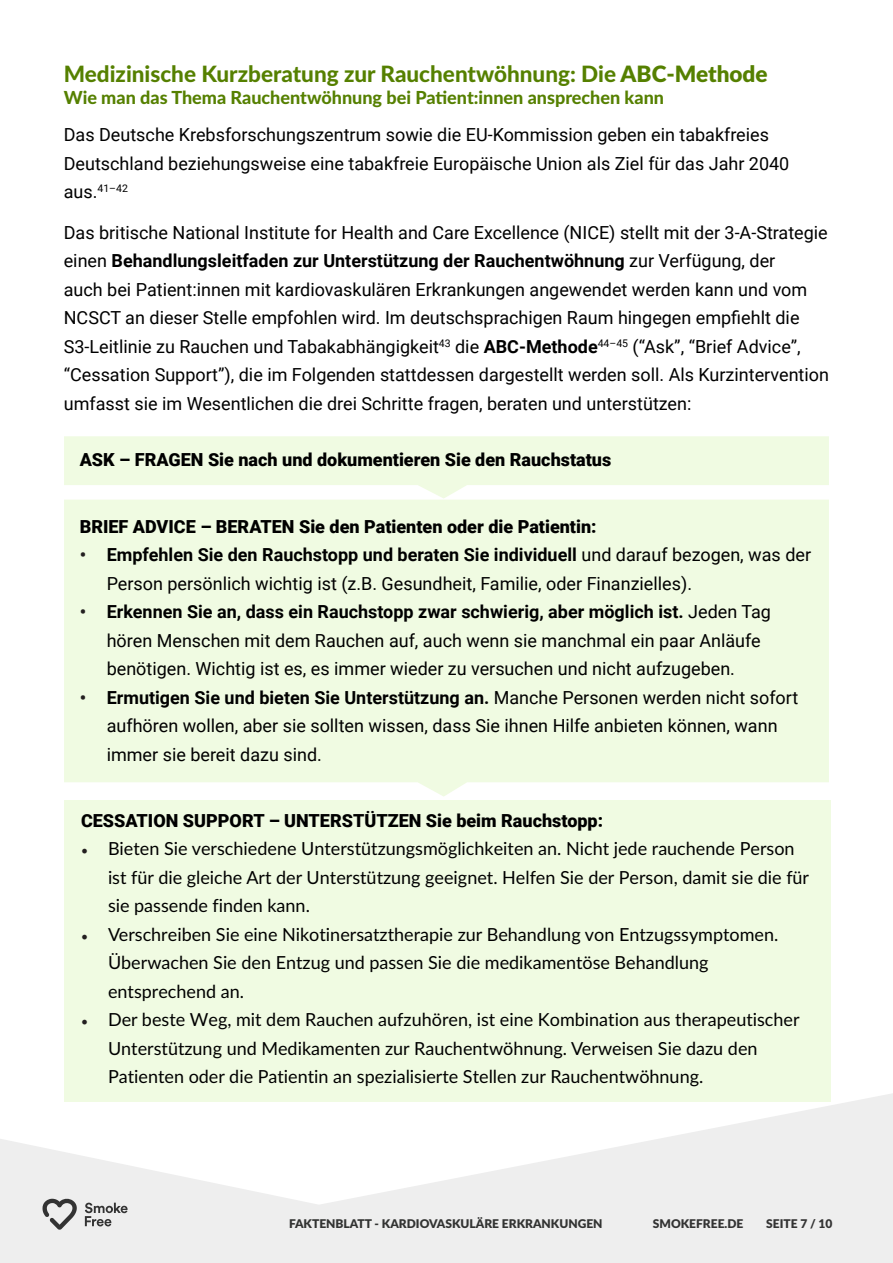
<style>
.page{position:relative;width:893px;height:1263px;background:#fff}
.page>*{position:absolute;margin:0;border:0;box-sizing:border-box;transform-origin:0 0}
.t1{font:800 22.5px "Lato";color:#558000}
.t2{font:18px/28.5px "Roboto";color:#000}
.t3{font:18px/28.5px "Lato";color:#000}
.t4{font:900 18px "Roboto";color:#000}
.t5{font:800 18px "Lato";color:#558000}
.t6{font:900 12px "Lato";color:#323332}
.t7{font:900 12px "Lato";color:#333}
.t8{font:10.5px "Roboto";color:#000}
.s1{font-weight:900}
.s2{font-size:18px}
.s3{font-weight:700}
.s4{font-weight:700;color:#231f20}
.s5{font-family:"Minion Pro";color:#231f20}
</style>
<div class="page">
<svg style="left:0;top:1091px;width:893px;height:172px;fill:#eee"></svg>
<svg style="left:43px;top:1198px;width:85px;height:32px;background:#bebebe"></svg>
<div style="left:64px;top:500px;width:765px;height:297px;background:#f0fbe2"></div>
<div style="left:64px;top:800px;width:766px;height:301px;background:#f0fbe2"></div>
<svg style="left:64px;top:436px;width:765px;height:62px;fill:#f0fbe2"></svg>
<p class="t1" style="left:64px;top:57px;width:705px">Medizinische Kurzberatung zur Rauchentwöhnung: Die <span class="s1">ABC-Methode</span></p>
<p class="t5" style="left:64px;top:84px;width:602px">Wie man das Thema Rauchentwöhnung bei Patient:innen ansprechen kann</p>
<p class="t2" style="left:64px;top:120px;width:727px">Das Deutsche Krebsforschungszentrum sowie die EU-Kommission geben ein tabakfreies<br>Deutschland beziehungsweise eine tabakfreie Europäische Union als Ziel für das Jahr 2040</p>
<p class="t8" style="left:64px;top:181px;width:66px"><span class="s2">aus.</span>41–42</p>
<p class="t2" style="left:64px;top:217px;width:767px">Das britische National Institute for Health and Care Excellence (NICE) stellt mit der 3-A-Strategie einen <span class="s3">Behandlungsleitfaden zur Unterstützung der Rauchentwöhnung</span> zur Verfügung, der<br>auch bei Patient:innen mit kardiovaskulären Erkrankungen angewendet werden kann und vom NCSCT an dieser Stelle empfohlen wird. Im deutschsprachigen Raum hingegen empfiehlt die S3-Leitlinie zu Rauchen und Tabakabhängigkeit<sup>43</sup> die <span class="s3">ABC-Methode</span><sup>44–45</sup> (“Ask”, “Brief Advice”, “Cessation Support”), die im Folgenden stattdessen dargestellt werden soll. Als Kurzintervention umfasst sie im Wesentlichen die drei Schritte fragen, beraten und unterstützen:</p>
<p class="t4" style="left:80px;top:447px;width:533px">ASK – FRAGEN Sie nach und dokumentieren Sie den Rauchstatus</p>
<p class="t4" style="left:80px;top:513px;width:518px">BRIEF ADVICE – BERATEN Sie den Patienten oder die Patientin:</p>
<p class="t2" style="left:107px;top:540px;width:706px;text-indent:-27px"><span class="s4">•</span> <span class="s3">Empfehlen Sie den Rauchstopp und beraten Sie individuell</span> und darauf bezogen, was der<br>Person persönlich wichtig ist (z.B. Gesundheit, Familie, oder Finanzielles).</p>
<p class="t2" style="left:107px;top:597px;width:666px;text-indent:-27px"><span class="s4">•</span> <span class="s3">Erkennen Sie an, dass ein Rauchstopp zwar schwierig, aber möglich ist.</span> Jeden Tag hören Menschen mit dem Rauchen auf, auch wenn sie manchmal ein paar Anläufe benötigen. Wichtig ist es, es immer wieder zu versuchen und nicht aufzugeben.</p>
<p class="t2" style="left:107px;top:682px;width:693px;text-indent:-27px"><span class="s4">•</span> <span class="s3">Ermutigen Sie und bieten Sie Unterstützung an.</span> Manche Personen werden nicht sofort aufhören wollen, aber sie sollten wissen, dass Sie ihnen Hilfe anbieten können, wann immer sie bereit dazu sind.</p>
<p class="t4" style="left:81px;top:808px;width:524px">CESSATION SUPPORT – UNTERSTÜTZEN Sie beim Rauchstopp:</p>
<p class="t3" style="left:108px;top:834px;width:703px;text-indent:-27px"><span class="s5">•</span> Bieten Sie verschiedene Unterstützungsmöglichkeiten an. Nicht jede rauchende Person ist für die gleiche Art der Unterstützung geeignet. Helfen Sie der Person, damit sie die für sie passende finden kann.</p>
<p class="t3" style="left:108px;top:919px;width:672px;text-indent:-27px"><span class="s5">•</span> Verschreiben Sie eine Nikotinersatztherapie zur Behandlung von Entzugssymptomen.<br>Überwachen Sie den Entzug und passen Sie die medikamentöse Behandlung entsprechend an.</p>
<p class="t3" style="left:108px;top:1005px;width:693px;text-indent:-27px"><span class="s5">•</span> Der beste Weg, mit dem Rauchen aufzuhören, ist eine Kombination aus therapeutischer<br>Unterstützung und Medikamenten zur Rauchentwöhnung. Verweisen Sie dazu den<br>Patienten oder die Patientin an spezialisierte Stellen zur Rauchentwöhnung.</p>
<p class="t6" style="left:289px;top:1215px;width:315px">FAKTENBLATT - KARDIOVASKULÄRE ERKRANKUNGEN</p>
<p class="t7" style="left:653px;top:1215px;width:92px">SMOKEFREE.DE</p>
<p class="t7" style="left:766px;top:1215px;width:68px">SEITE 7 / 10</p>
</div>
